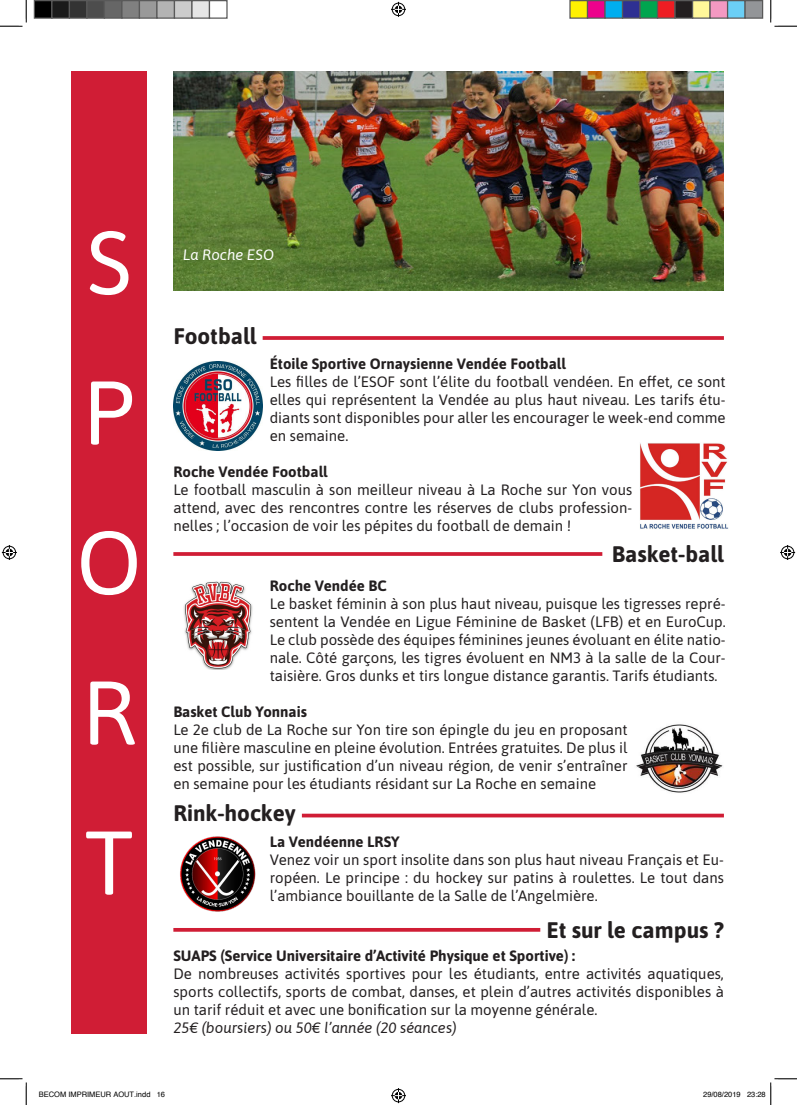
<style>
.page{position:relative;width:797px;height:1105px;background:#fff}
.page>*{position:absolute;margin:0;border:0;box-sizing:border-box;transform-origin:0 0}
.t1{font:90px "Asap";color:#fff}
.t2{font:700 22.5px "Asap";color:#231f20}
.t3{font:15px/18px "Asap";color:#231f20;text-align:justify}
.t4{font:700 15px "Asap";color:#231f20}
.t5{font:italic 15px "Asap";color:#231f20}
.t6{font:italic 15px "Asap";color:#fff}
.t7{font:7.5px "Helvetica";color:#000}
</style>
<div class="page">
<img style="left:173px;top:362px;width:90px;height:89px">
<img style="left:640px;top:443px;width:88px;height:86px">
<img style="left:183px;top:581px;width:70px;height:89px">
<img style="left:636px;top:724px;width:87px;height:69px">
<img style="left:180px;top:836px;width:76px;height:76px">
<div style="left:71px;top:71px;width:76px;height:963px;background:#d01d35"></div>
<img style="left:173px;top:71px;width:551px;height:219px">
<svg style="left:263px;top:336px;width:461px;height:4px;background:#d22a40"></svg>
<svg style="left:173px;top:552px;width:429px;height:4px;background:#d22a41"></svg>
<hr style="left:302px;top:814px;width:422px;height:3px;background:#d01d35">
<svg style="left:173px;top:928px;width:367px;height:4px"></svg>
<svg style="left:0;top:0;width:27px;height:27px"></svg>
<svg style="left:0;top:1078px;width:27px;height:27px"></svg>
<svg style="left:770px;top:0;width:27px;height:27px"></svg>
<svg style="left:391px;top:2px;width:15px;height:15px"></svg>
<svg style="left:391px;top:1088px;width:15px;height:15px"></svg>
<svg style="left:2px;top:545px;width:15px;height:15px"></svg>
<svg style="left:780px;top:545px;width:15px;height:15px"></svg>
<div style="left:34px;top:1px;width:18px;height:17px;background:#000"></div>
<div style="left:34px;top:0;width:18px;height:19px;border:1px solid #595959"></div>
<div style="left:52px;top:1px;width:17px;height:17px;background:#1a1a1a"></div>
<div style="left:51px;top:0;width:19px;height:19px;border:1px solid #595959"></div>
<div style="left:69px;top:1px;width:18px;height:17px;background:#333"></div>
<div style="left:69px;top:0;width:19px;height:19px;border:1px solid #595959"></div>
<div style="left:87px;top:1px;width:17px;height:17px;background:#4d4d4d"></div>
<div style="left:86px;top:0;width:19px;height:19px;border:1px solid #595959"></div>
<div style="left:104px;top:1px;width:18px;height:17px;background:#666"></div>
<div style="left:104px;top:0;width:18px;height:19px;border:1px solid #595959"></div>
<div style="left:122px;top:1px;width:17px;height:17px;background:#808080"></div>
<div style="left:121px;top:0;width:19px;height:19px;border:1px solid #595959"></div>
<div style="left:139px;top:1px;width:18px;height:17px;background:#999"></div>
<div style="left:139px;top:0;width:19px;height:19px;border:1px solid #595959"></div>
<div style="left:157px;top:1px;width:17px;height:17px;background:#b3b3b3"></div>
<div style="left:156px;top:0;width:19px;height:19px;border:1px solid #595959"></div>
<div style="left:174px;top:1px;width:18px;height:17px;background:#ccc"></div>
<div style="left:174px;top:0;width:18px;height:19px;border:1px solid #595959"></div>
<div style="left:192px;top:1px;width:17px;height:17px;background:#e6e6e6"></div>
<div style="left:191px;top:0;width:19px;height:19px;border:1px solid #595959"></div>
<div style="left:209px;top:0;width:19px;height:19px;border:1px solid #595959"></div>
<div style="left:570px;top:1px;width:17px;height:17px;background:#fff101"></div>
<div style="left:569px;top:0;width:19px;height:19px;border:1px solid #595959"></div>
<div style="left:587px;top:1px;width:18px;height:17px;background:#ed028c"></div>
<div style="left:587px;top:0;width:18px;height:19px;border:1px solid #595959"></div>
<div style="left:605px;top:1px;width:17px;height:17px;background:#00aeef"></div>
<div style="left:604px;top:0;width:19px;height:19px;border:1px solid #595959"></div>
<div style="left:622px;top:1px;width:18px;height:17px;background:#2e3092"></div>
<div style="left:622px;top:0;width:18px;height:19px;border:1px solid #595959"></div>
<div style="left:640px;top:1px;width:17px;height:17px;background:#00a54f"></div>
<div style="left:639px;top:0;width:19px;height:19px;border:1px solid #595959"></div>
<div style="left:657px;top:1px;width:18px;height:17px;background:#ee1d23"></div>
<div style="left:657px;top:0;width:18px;height:19px;border:1px solid #595959"></div>
<div style="left:675px;top:1px;width:17px;height:17px;background:#231f20"></div>
<div style="left:674px;top:0;width:19px;height:19px;border:1px solid #595959"></div>
<div style="left:692px;top:1px;width:18px;height:17px;background:#fff79a"></div>
<div style="left:692px;top:0;width:18px;height:19px;border:1px solid #595959"></div>
<div style="left:710px;top:1px;width:17px;height:17px;background:#f499c2"></div>
<div style="left:709px;top:0;width:19px;height:19px;border:1px solid #595959"></div>
<div style="left:727px;top:1px;width:18px;height:17px;background:#6bcff6"></div>
<div style="left:727px;top:0;width:18px;height:19px;border:1px solid #595959"></div>
<div style="left:745px;top:1px;width:17px;height:17px;background:#939598"></div>
<div style="left:744px;top:0;width:19px;height:19px;border:1px solid #595959"></div>
<svg style="left:770px;top:1078px;width:27px;height:27px"></svg>
<p class="t1" style="left:86px;top:200px;width:46px">S</p>
<p class="t1" style="left:83px;top:350px;width:53px">P</p>
<p class="t1" style="left:76px;top:500px;width:67px">O</p>
<p class="t1" style="left:82px;top:650px;width:56px">R</p>
<p class="t1" style="left:84px;top:800px;width:51px">T</p>
<p class="t6" style="left:183px;top:244px;width:92px">La Roche ESO</p>
<p class="t2" style="left:173px;top:320px;width:85px">Football</p>
<p class="t4" style="left:270px;top:353px;width:298px">Étoile Sportive Ornaysienne Vendée Football</p>
<p class="t3" style="left:270px;top:372px;width:457px">Les filles de l’ESOF sont l’élite du football vendéen. En effet, ce sont elles qui représentent la Vendée au plus haut niveau. Les tarifs étu&shy;diants sont disponibles pour aller les encourager le week-end comme en semaine.</p>
<p class="t4" style="left:173px;top:461px;width:156px">Roche Vendée Football</p>
<p class="t3" style="left:173px;top:480px;width:460px">Le football masculin à son meilleur niveau à La Roche sur Yon vous attend, avec des rencontres contre les réserves de clubs profession&shy;nelles ; l’occasion de voir les pépites du football de demain !</p>
<p class="t2" style="left:612px;top:538px;width:114px">Basket-ball</p>
<p class="t4" style="left:270px;top:575px;width:118px">Roche Vendée BC</p>
<p class="t3" style="left:270px;top:594px;width:457px">Le basket féminin à son plus haut niveau, puisque les tigresses repré&shy;sentent la Vendée en Ligue Féminine de Basket (LFB) et en EuroCup.<br>Le club possède des équipes féminines jeunes évoluant en élite natio&shy;nale. Côté garçons, les tigres évoluent en NM3 à la salle de la Cour&shy;taisière. Gros dunks et tirs longue distance garantis. Tarifs étudiants.</p>
<p class="t4" style="left:173px;top:701px;width:135px">Basket Club Yonnais</p>
<p class="t3" style="left:173px;top:720px;width:455px">Le 2e club de La Roche sur Yon tire son épingle du jeu en proposant une filière masculine en pleine évolution. Entrées gratuites. De plus il est possible, sur justification d’un niveau région, de venir s’entraîner en semaine pour les étudiants résidant sur La Roche en semaine</p>
<p class="t2" style="left:173px;top:797px;width:124px">Rink-hockey</p>
<p class="t4" style="left:270px;top:831px;width:131px">La Vendéenne LRSY</p>
<p class="t3" style="left:270px;top:850px;width:455px">Venez voir un sport insolite dans son plus haut niveau Français et Eu&shy;ropéen. Le principe : du hockey sur patins à roulettes. Le tout dans l’ambiance bouillante de la Salle de l’Angelmière.</p>
<p class="t2" style="left:546px;top:914px;width:179px">Et sur le campus ?</p>
<p class="t4" style="left:173px;top:945px;width:403px">SUAPS (Service Universitaire d’Activité Physique et Sportive) :</p>
<p class="t3" style="left:173px;top:964px;width:552px">De nombreuses activités sportives pour les étudiants, entre activités aquatiques, sports collectifs, sports de combat, danses, et plein d’autres activités disponibles à un tarif réduit et avec une bonification sur la moyenne générale.</p>
<p class="t5" style="left:173px;top:1017px;width:285px">25€ (boursiers) ou 50€ l’année (20 séances)</p>
<p class="t7" style="left:39px;top:1089px;width:128px">BECOM IMPRIMEUR AOUT.indd 16</p>
<p class="t7" style="left:703px;top:1089px;width:64px">29/08/2019 23:28</p>
</div>
